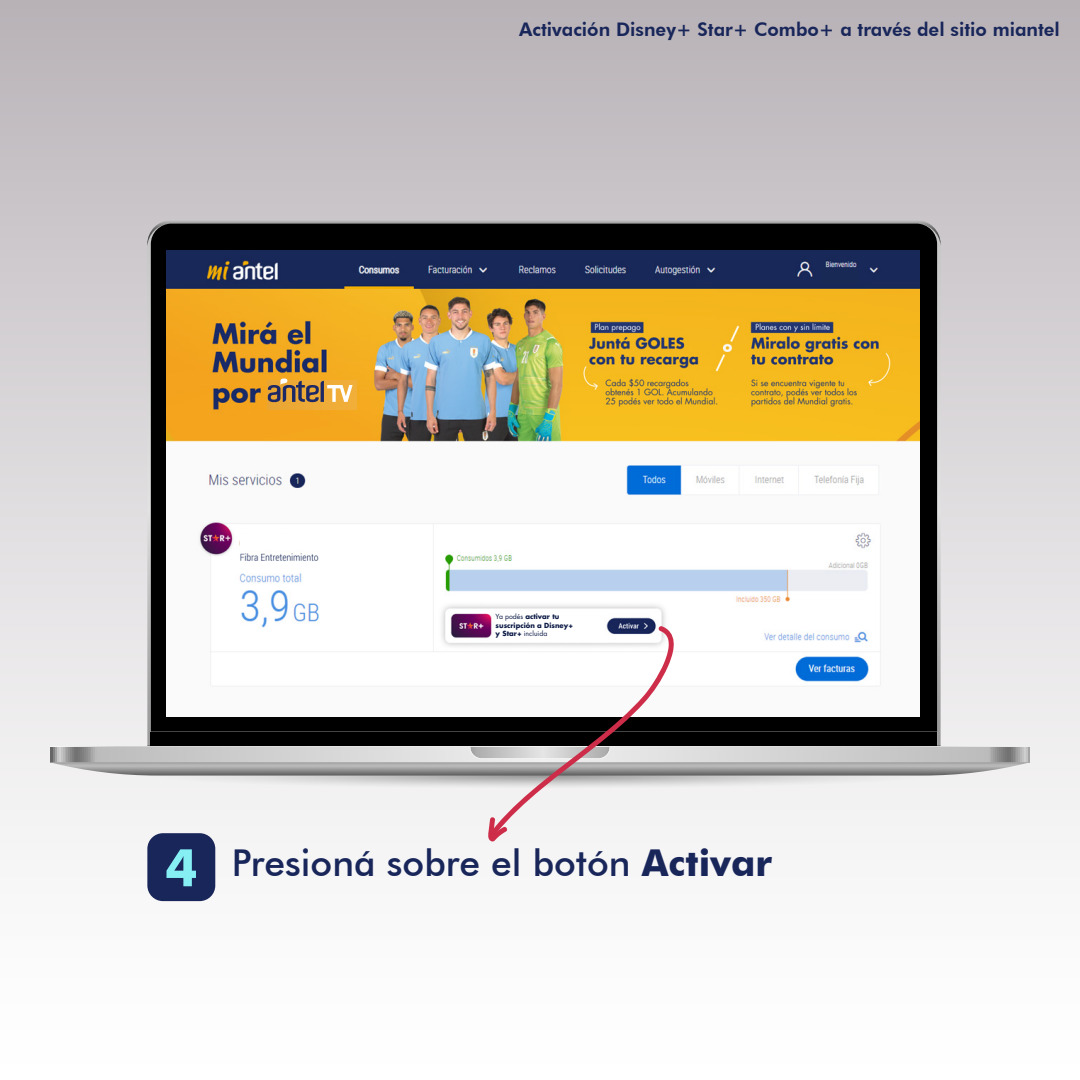
<style>
.page{position:relative;width:1080px;height:1080px;background:#fff}
.page>*{position:absolute;margin:0;border:0;box-sizing:border-box;transform-origin:0 0}
.t1{font:500 37px "Futura BT";color:#18265a}
.t2{font:800 18.7px "Futura BT";color:#18265a}
.t3{font:700 6.9px/8.3px "Futura Std";color:#0b1945}
.s1{font-weight:400}
.s2{font-weight:700;font-size:51.9px;color:#85eff4}
.s3{font-weight:700}
</style>
<div class="page">
<div style="left:0;top:0;width:1080px;height:1080px;background:linear-gradient(to bottom,#bcb6bb,#fff)"></div>
<svg style="left:147px;top:220px;width:794px;height:27px;background:#a4a3a4"></svg>
<div style="left:151px;top:224px;width:786px;height:402px;background:#000"></div>
<img style="left:166px;top:250px;width:754px;height:376px">
<div style="left:885px;top:613px;width:35px;height:104px;background:#fafafa"></div>
<svg style="left:51px;top:626px;width:978px;height:216px"></svg>
<div style="left:147px;top:833px;width:68px;height:68px;background:#18265a;border-radius:16px"></div>
<div style="left:267px;top:381px;width:90px;height:28px;background:#eeab37"></div>
<svg style="left:268px;top:378px;width:85px;height:24px"></svg>
<div style="left:822px;top:269px;width:36px;height:15px;background:#192956"></div>
<div style="left:240px;top:534px;width:73px;height:15px;background:#fff"></div>
<div style="left:495px;top:613px;width:109px;height:23px;background:#fff"></div>
<p class="t2" style="left:519px;top:18px;width:542px">Activación Disney+ Star+ Combo+ a través del sitio miantel</p>
<p class="t3" style="left:496px;top:613px;width:79px"><span class="s1">Ya podés</span> activar tu suscripción a Disney+ y Star+ <span class="s1">incluida</span></p>
<h1 class="t1" style="left:165px;top:840px;width:608px"><span class="s2">4</span> Presioná sobre el botón <span class="s3">Activar</span></h1>
</div>
